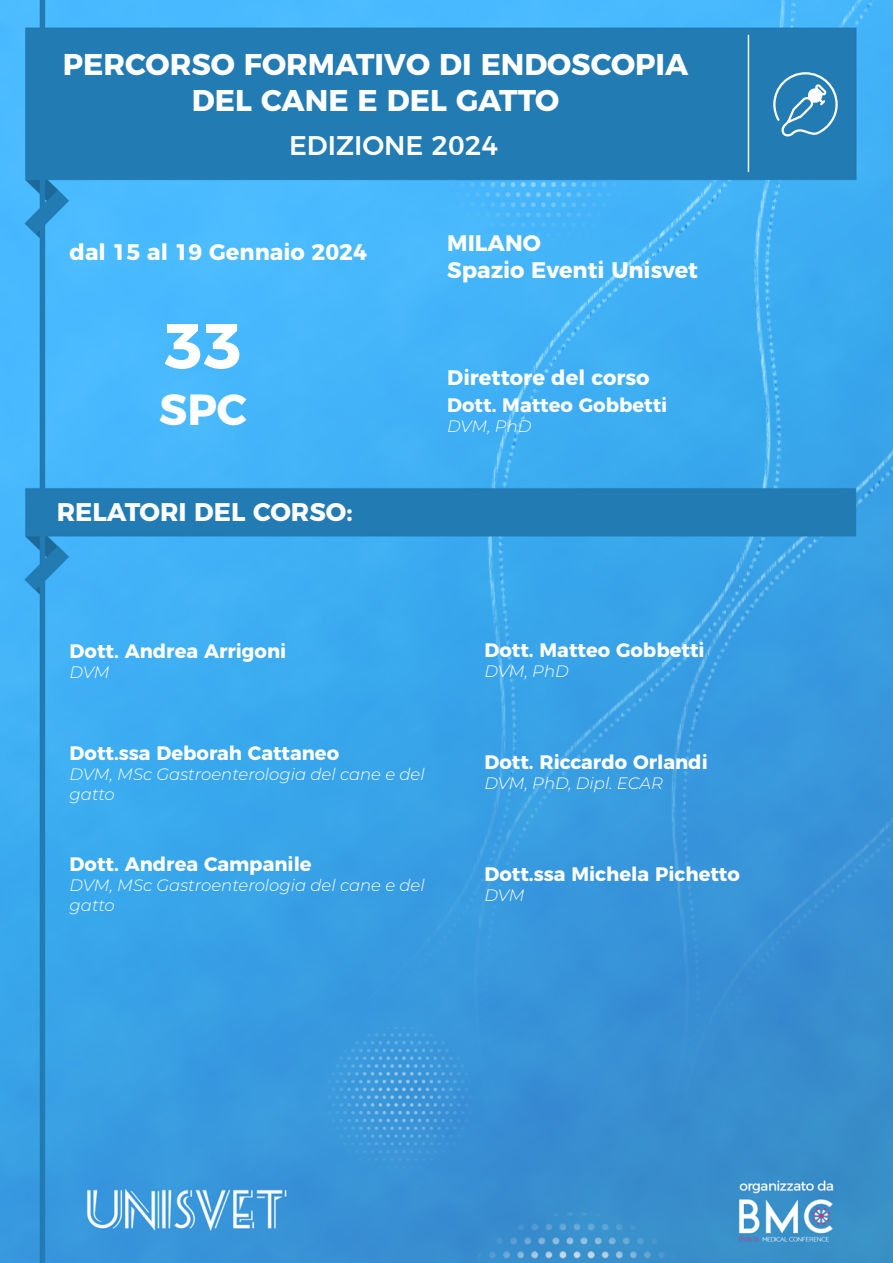
<style>
.page{position:relative;width:893px;height:1263px;background:#fff}
.page>*{position:absolute;margin:0;border:0;box-sizing:border-box;transform-origin:0 0}
.t1{font:700 63.45px "Montserrat";color:#fff}
.t2{font:700 43.5px "Montserrat";color:#fff}
.t3{font:700 30px/36px "Montserrat";color:#fff;text-align:center}
.t4{font:500 27px "Montserrat";color:#fff}
.t5{font:700 25.5px "Montserrat";color:#fff}
.t6{font:700 22.5px/27px "Montserrat";color:#fff}
.t7{font:700 21px "Montserrat";color:#fff}
.t8{font:700 19.5px "Montserrat";color:#fff}
.t9{font:italic 300 16.5px/19.8px "Montserrat";color:#fff}
</style>
<div class="page">
<img style="left:0;top:0;width:893px;height:1263px">
<svg style="left:772px;top:72px;width:66px;height:65px;background:#4c94c1"></svg>
<h3 class="t3" style="left:63px;top:44px;width:627px">PERCORSO FORMATIVO DI ENDOSCOPIA<br>DEL CANE E DEL GATTO</h3>
<h3 class="t4" style="left:289px;top:124px;width:211px">EDIZIONE 2024</h3>
<p class="t6" style="left:70px;top:236px;width:299px">dal 15 al 19 Gennaio 2024</p>
<p class="t6" style="left:447px;top:228px;width:252px">MILANO<br>Spazio Eventi Unisvet</p>
<h1 class="t1" style="left:164px;top:294px;width:80px">33</h1>
<h2 class="t2" style="left:159px;top:374px;width:89px">SPC</h2>
<h3 class="t5" style="left:57px;top:491px;width:297px">RELATORI DEL CORSO:</h3>
<p class="t7" style="left:447px;top:361px;width:204px">Direttore del corso</p>
<p class="t8" style="left:447px;top:389px;width:222px">Dott. Matteo Gobbetti</p>
<p class="t9" style="left:447px;top:416px;width:86px">DVM, PhD</p>
<p class="t8" style="left:70px;top:635px;width:218px">Dott. Andrea Arrigoni</p>
<p class="t9" style="left:70px;top:662px;width:42px">DVM</p>
<p class="t8" style="left:70px;top:737px;width:271px">Dott.ssa Deborah Cattaneo</p>
<p class="t9" style="left:70px;top:764px;width:357px">DVM, MSc Gastroenterologia del cane e del gatto</p>
<p class="t8" style="left:70px;top:848px;width:244px">Dott. Andrea Campanile</p>
<p class="t9" style="left:70px;top:874px;width:357px">DVM, MSc Gastroenterologia del cane e del gatto</p>
<p class="t8" style="left:484px;top:634px;width:222px">Dott. Matteo Gobbetti</p>
<p class="t9" style="left:484px;top:660px;width:86px">DVM, PhD</p>
<p class="t8" style="left:484px;top:746px;width:225px">Dott. Riccardo Orlandi</p>
<p class="t9" style="left:484px;top:773px;width:180px">DVM, PhD, Dipl. ECAR</p>
<p class="t8" style="left:484px;top:858px;width:257px">Dott.ssa Michela Pichetto</p>
<p class="t9" style="left:484px;top:884px;width:42px">DVM</p>
</div>
